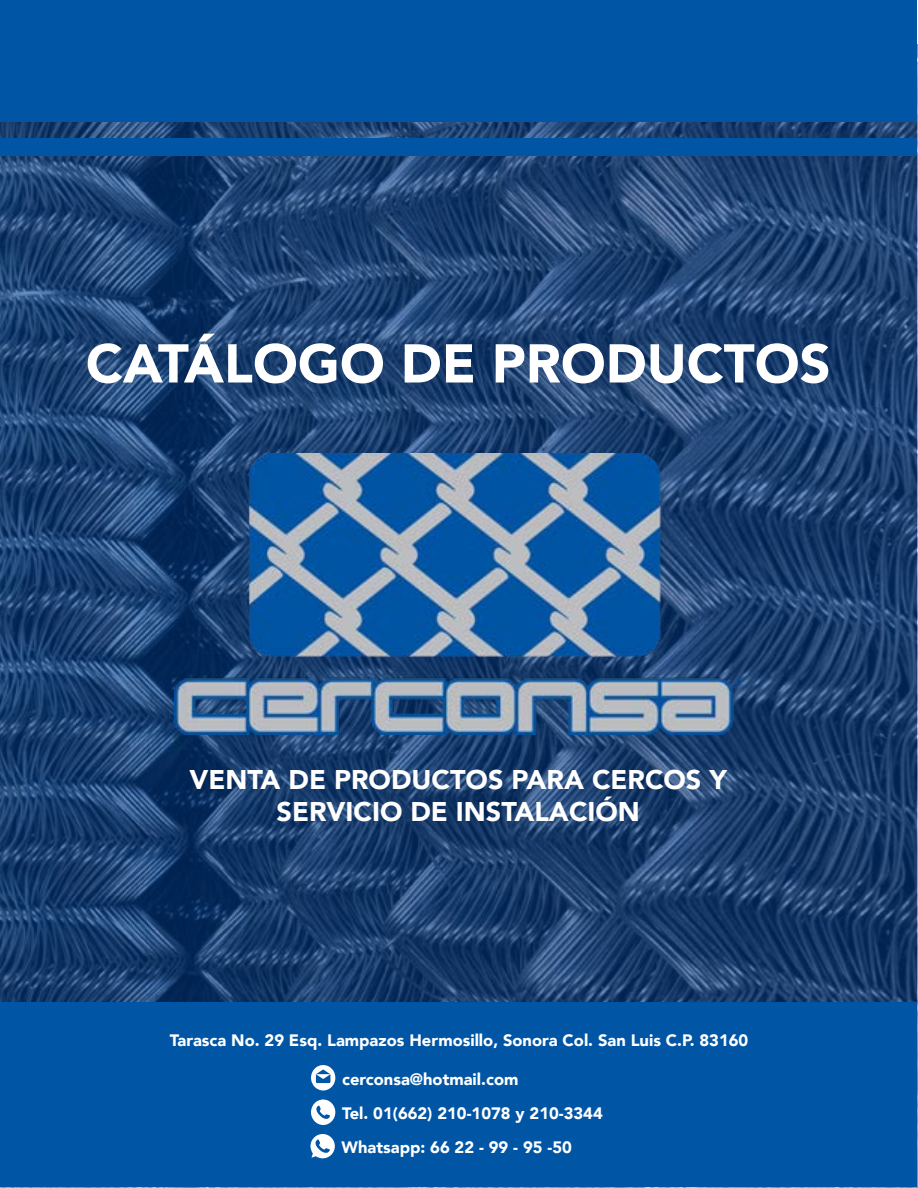
<style>
.page{position:relative;width:918px;height:1188px;background:#fff}
.page>*{position:absolute;margin:0;border:0;box-sizing:border-box;transform-origin:0 0}
.t1{font:900 54px "Avenir";color:#fff}
.t2{font:900 27px/32.4px "Avenir";color:#fff;text-align:center}
.t3{font:900 16.5px/34.2px "Avenir";color:#fff}
</style>
<div class="page">
<img style="left:0;top:45px;width:917px;height:1143px">
<img style="left:175px;top:454px;width:568px;height:280px">
<div style="left:1px;top:1002px;width:916px;height:185px;background:#0055a5"></div>
<div style="left:1px;top:1px;width:916px;height:121px;background:#0055a5"></div>
<div style="left:1px;top:139px;width:916px;height:17px;background:#0055a5"></div>
<svg style="left:311px;top:1065px;width:24px;height:25px"></svg>
<svg style="left:311px;top:1100px;width:24px;height:25px"></svg>
<svg style="left:310px;top:1134px;width:25px;height:24px"></svg>
<h1 class="t1" style="left:86px;top:317px;width:746px">CATÁLOGO DE PRODUCTOS</h1>
<h2 class="t2" style="left:190px;top:763px;width:539px">VENTA DE PRODUCTOS PARA CERCOS Y<br>SERVICIO DE INSTALACIÓN</h2>
<p class="t3" style="left:170px;top:1022px;width:580px">Tarasca No. 29 Esq. Lampazos Hermosillo, Sonora Col. San Luis C.P. 83160</p>
<p class="t3" style="left:342px;top:1062px;width:263px">cerconsa@hotmail.com<br>Tel. 01(662) 210-1078 y 210-3344<br>Whatsapp: 66 22 - 99 - 95 -50</p>
</div>
